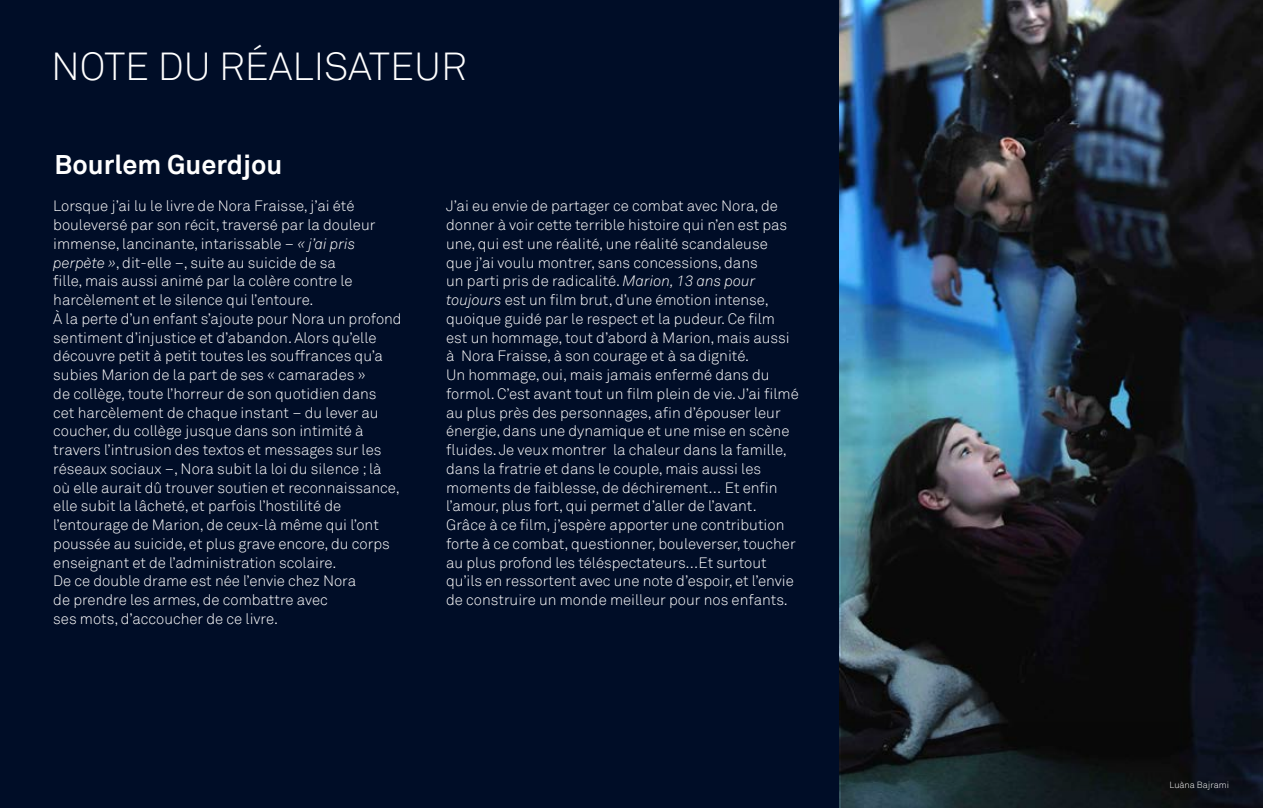
<style>
.page{position:relative;width:1263px;height:808px;background:#000d27}
.page>*{position:absolute;margin:0;border:0;box-sizing:border-box;transform-origin:0 0}
.t1{font:300 39px "Akkurat";color:#fff}
.t2{font:700 27px "Akkurat";color:#fff}
.t3{font:300 15px/18.8px "Akkurat";color:#fff}
.t4{font:300 9px "Akkurat";color:#fff}
.s1{font-style:italic}
</style>
<div class="page">
<img style="left:839px;top:0;width:424px;height:808px">
<svg style="left:841px;top:399px;width:422px;height:409px;background:#1d252b"></svg>
<h1 class="t1" style="left:51px;top:43px;width:417px">NOTE DU RÉALISATEUR</h1>
<h2 class="t2" style="left:55px;top:147px;width:229px">Bourlem Guerdjou</h2>
<p class="t3" style="left:53px;top:197px;width:350px">Lorsque j’ai lu le livre de Nora Fraisse, j’ai été bouleversé par son récit, traversé par la douleur immense, lancinante, intarissable – <span class="s1">« j’ai pris perpète »</span>, dit-elle –, suite au suicide de sa<br>fille, mais aussi animé par la colère contre le harcèlement et le silence qui l’entoure.<br>À la perte d’un enfant s’ajoute pour Nora un profond sentiment d’injustice et d’abandon. Alors qu’elle découvre petit à petit toutes les souffrances qu’a subies Marion de la part de ses « camarades »<br>de collège, toute l’horreur de son quotidien dans<br>cet harcèlement de chaque instant – du lever au coucher, du collège jusque dans son intimité à travers l’intrusion des textos et messages sur les réseaux sociaux –, Nora subit la loi du silence ; là où elle aurait dû trouver soutien et reconnaissance, elle subit la lâcheté, et parfois l’hostilité de l’entourage de Marion, de ceux-là même qui l’ont poussée au suicide, et plus grave encore, du corps enseignant et de l’administration scolaire.<br>De ce double drame est née l’envie chez Nora<br>de prendre les armes, de combattre avec<br>ses mots, d’accoucher de ce livre.</p>
<p class="t3" style="left:446px;top:197px;width:354px">J’ai eu envie de partager ce combat avec Nora, de donner à voir cette terrible histoire qui n’en est pas une, qui est une réalité, une réalité scandaleuse<br>que j’ai voulu montrer, sans concessions, dans<br>un parti pris de radicalité. <span class="s1">Marion, 13 ans pour toujours</span> est un film brut, d’une émotion intense, quoique guidé par le respect et la pudeur. Ce film est un hommage, tout d’abord à Marion, mais aussi à Nora Fraisse, à son courage et à sa dignité.<br>Un hommage, oui, mais jamais enfermé dans du formol. C’est avant tout un film plein de vie. J’ai filmé au plus près des personnages, afin d’épouser leur énergie, dans une dynamique et une mise en scène fluides. Je veux montrer la chaleur dans la famille, dans la fratrie et dans le couple, mais aussi les moments de faiblesse, de déchirement… Et enfin l’amour, plus fort, qui permet d’aller de l’avant.<br>Grâce à ce film, j’espère apporter une contribution forte à ce combat, questionner, bouleverser, toucher au plus profond les téléspectateurs…Et surtout qu’ils en ressortent avec une note d’espoir, et l’envie de construire un monde meilleur pour nos enfants.</p>
<p class="t4" style="left:1169px;top:779px;width:61px">Luàna Bajrami</p>
</div>
